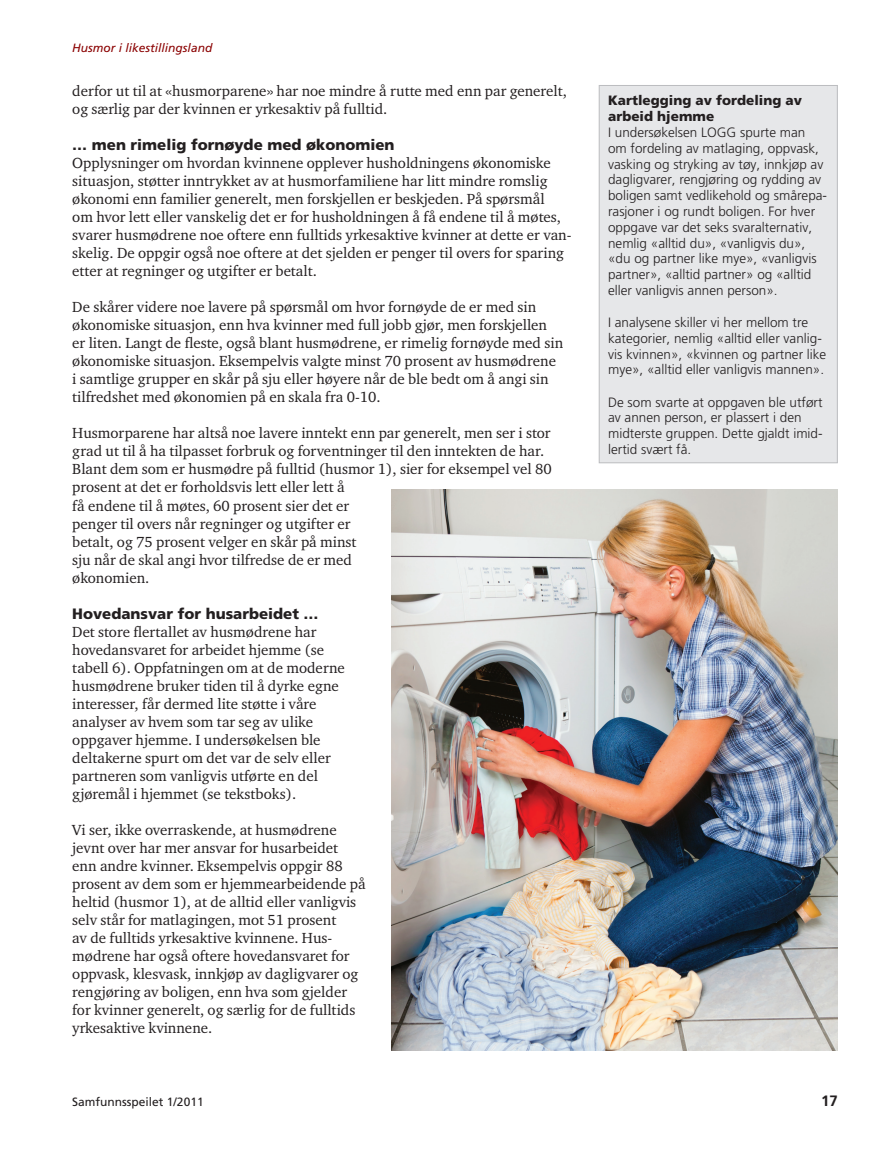
<style>
.page{position:relative;width:893px;height:1149px;background:#fff}
.page>*{position:absolute;margin:0;border:0;box-sizing:border-box;transform-origin:0 0}
.t1{font:15px/18px "Charter ITC Std";color:#231f20}
.t2{font:900 15px "Frutiger";color:#231f20}
.t3{font:700 15px "Frutiger";color:#231f20}
.t4{font:300 13.5px/15.8px "Frutiger";color:#231f20}
.t5{font:900 13.5px/16.5px "Frutiger";color:#231f20}
.t6{font:italic 12px "Frutiger";color:#8b0202}
.t7{font:12px "Frutiger";color:#231f20}
</style>
<div class="page">
<div style="left:599px;top:85px;width:238px;height:377px;background:#e6e7e9"></div>
<div style="left:599px;top:85px;width:239px;height:378px;border:1px solid #bcbdc0"></div>
<img style="left:391px;top:489px;width:447px;height:561px">
<p class="t6" style="left:72px;top:41px;width:142px">Husmor i likestillingsland</p>
<p class="t1" style="left:72px;top:82px;width:496px">derfor ut til at «husmorparene» har noe mindre å rutte med enn par generelt, og særlig par der kvinnen er yrkesaktiv på fulltid.</p>
<p class="t2" style="left:72px;top:136px;width:324px">… men rimelig fornøyde med økonomien</p>
<p class="t1" style="left:72px;top:154px;width:501px">Opplysninger om hvordan kvinnene opplever husholdningens økonomiske situasjon, støtter inntrykket av at husmorfamiliene har litt mindre romslig økonomi enn familier generelt, men forskjellen er beskjeden. På spørsmål<br>om hvor lett eller vanskelig det er for husholdningen å få endene til å møtes, svarer husmødrene noe oftere enn fulltids yrkesaktive kvinner at dette er van&shy;skelig. De oppgir også noe oftere at det sjelden er penger til overs for sparing etter at regninger og utgifter er betalt.</p>
<p class="t1" style="left:72px;top:298px;width:492px">De skårer videre noe lavere på spørsmål om hvor fornøyde de er med sin økonomiske situasjon, enn hva kvinner med full jobb gjør, men forskjellen er liten. Langt de fleste, også blant husmødrene, er rimelig fornøyde med sin økonomiske situasjon. Eksempelvis valgte minst 70 prosent av husmødrene i samtlige grupper en skår på sju eller høyere når de ble bedt om å angi sin tilfredshet med økonomien på en skala fra 0-10.</p>
<p class="t1" style="left:72px;top:424px;width:481px">Husmorparene har altså noe lavere inntekt enn par generelt, men ser i stor grad ut til å ha tilpasset forbruk og forventninger til den inntekten de har.<br>Blant dem som er husmødre på fulltid (husmor 1), sier for eksempel vel 80 prosent at det er forholdsvis lett eller lett å<br>få endene til å møtes, 60 prosent sier det er<br>penger til overs når regninger og utgifter er<br>betalt, og 75 prosent velger en skår på minst<br>sju når de skal angi hvor tilfredse de er med<br>økonomien.</p>
<p class="t2" style="left:72px;top:604px;width:248px">Hovedansvar for husarbeidet …</p>
<p class="t1" style="left:72px;top:622px;width:274px">Det store flertallet av husmødrene har hovedansvaret for arbeidet hjemme (se tabell 6). Oppfatningen om at de moderne husmødrene bruker tiden til å dyrke egne interesser, får dermed lite støtte i våre analyser av hvem som tar seg av ulike oppgaver hjemme. I undersøkelsen ble deltakerne spurt om det var de selv eller partneren som vanligvis utførte en del gjøremål i hjemmet (se tekstboks).</p>
<p class="t1" style="left:72px;top:820px;width:295px">Vi ser, ikke overraskende, at husmødrene jevnt over har mer ansvar for husarbeidet enn andre kvinner. Eksempelvis oppgir 88 prosent av dem som er hjemmearbeidende på heltid (husmor 1), at de alltid eller vanligvis selv står for matlagingen, mot 51 prosent<br>av de fulltids yrkesaktive kvinnene. Hus&shy;mødrene har også oftere hovedansvaret for oppvask, klesvask, innkjøp av dagligvarer og rengjøring av boligen, enn hva som gjelder for kvinner generelt, og særlig for de fulltids yrkesaktive kvinnene.</p>
<p class="t5" style="left:608px;top:92px;width:196px">Kartlegging av fordeling av arbeid hjemme</p>
<p class="t4" style="left:608px;top:124px;width:221px">I undersøkelsen LOGG spurte man om fordeling av matlaging, oppvask, vasking og stryking av tøy, innkjøp av dagligvarer, rengjøring og rydding av boligen samt vedlikehold og smårepa&shy;rasjoner i og rundt boligen. For hver oppgave var det seks svaralternativ, nemlig «alltid du», «vanligvis du», «du og partner like mye», «vanligvis partner», «alltid partner» og «alltid eller vanligvis annen person».</p>
<p class="t4" style="left:608px;top:314px;width:220px">I analysene skiller vi her mellom tre kategorier, nemlig «alltid eller vanlig&shy;vis kvinnen», «kvinnen og partner like mye», «alltid eller vanligvis mannen».</p>
<p class="t4" style="left:608px;top:394px;width:216px">De som svarte at oppgaven ble utført av annen person, er plassert i den midterste gruppen. Dette gjaldt imid&shy;lertid svært få.</p>
<p class="t7" style="left:72px;top:1094px;width:133px">Samfunnsspeilet 1/2011</p>
<p class="t3" style="left:821px;top:1091px;width:18px">17</p>
</div>
